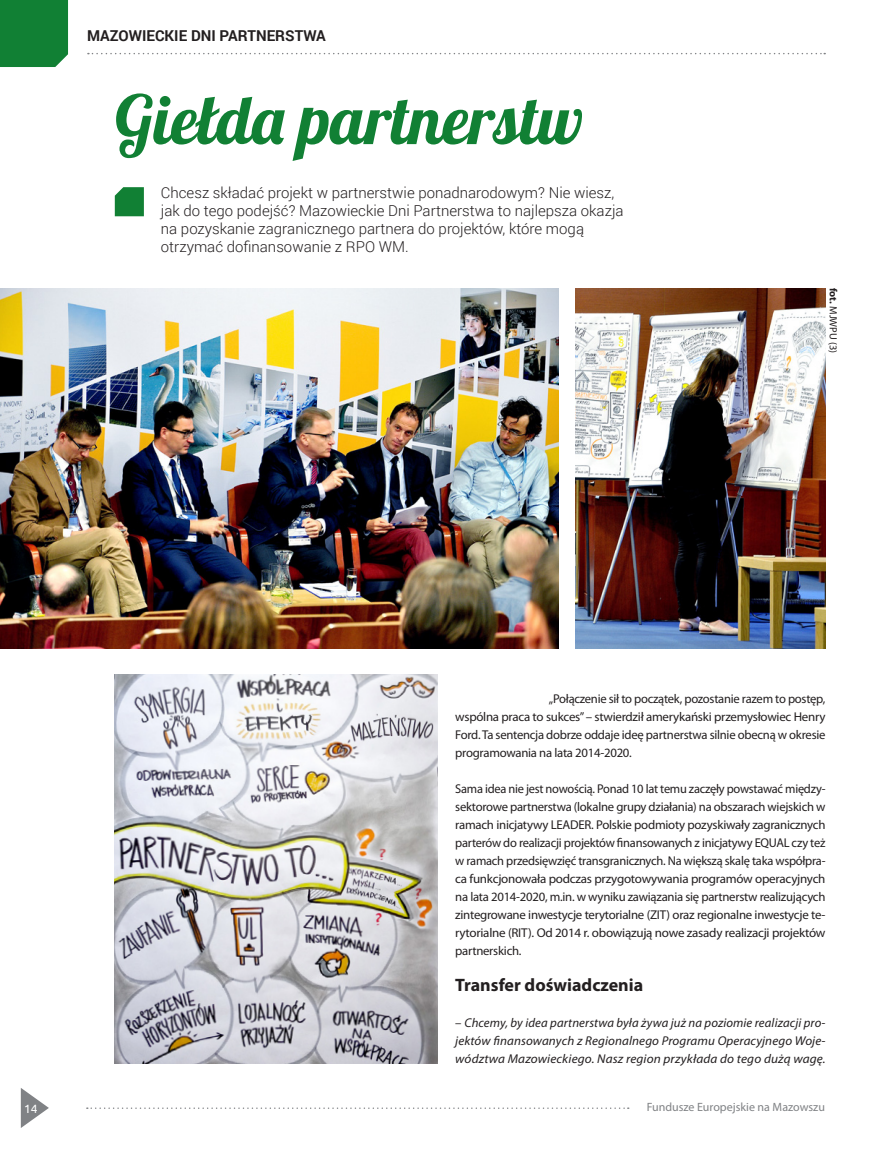
<style>
.page{position:relative;width:893px;height:1149px;background:#fff}
.page>*{position:absolute;margin:0;border:0;box-sizing:border-box;transform-origin:0 0}
.tytul-artykul{font:67.5px "Lobster 1.4";letter-spacing:.01em;color:#118034}
.srodtytul{font:700 18px "Myriad Pro";color:#231f20}
.lead{font:300 15px/18px "Roboto";color:#231f20}
.sekcja{font:700 15px "Roboto";color:#231f20}
.podstawowy{font:12.75px/18px "Myriad Pro";letter-spacing:-.02em;color:#231f20;text-align:justify}
.pierwszy_akapit{font:12.75px/18px "Myriad Pro";letter-spacing:-.02em;color:#231f20;text-align:justify}
.podstawowy-2{font:italic 12.75px/18px "Myriad Pro";letter-spacing:.01em;color:#231f20;text-align:justify}
.t1{font:12px "Myriad Pro";color:#808285}
.t2{font:12px "Ubuntu";color:#fff}
.okladka-nr-rok{font:10.5px "Myriad Pro";color:#231f20}
.s1{font-weight:700}
.s2{font-style:normal}
</style>
<div class="page">
<svg style="left:87px;top:1107px;width:542px;height:1px"></svg>
<svg style="left:21px;top:1088px;width:28px;height:39px"></svg>
<svg style="left:88px;top:53px;width:737px;height:1px"></svg>
<div style="left:0;top:0;width:68px;height:67px;background:#118034"></div>
<svg style="left:115px;top:187px;width:29px;height:29px"></svg>
<img style="left:0;top:288px;width:558px;height:360px">
<img style="left:575px;top:288px;width:250px;height:360px">
<img style="left:115px;top:674px;width:323px;height:389px">
<p class="sekcja" style="left:87px;top:26px;width:240px">MAZOWIECKIE DNI PARTNERSTWA</p>
<p class="tytul-artykul" style="left:115px;top:76px;width:470px">Giełda partnerstw</p>
<p class="lead" style="left:161px;top:183px;width:464px">Chcesz składać projekt w partnerstwie ponadnarodowym? Nie wiesz, jak do tego podejść? Mazowieckie Dni Partnerstwa to najlepsza okazja na pozyskanie zagranicznego partnera do projektów, które mogą otrzymać dofinansowanie z RPO WM.</p>
<p class="okladka-nr-rok" style="left:840px;top:288px;width:67px;rotate:90deg"><span class="s1">fot.</span> MJWPU (3)</p>
<p class="pierwszy_akapit" style="left:455px;top:689px;width:372px;text-indent:94px">„Połączenie sił to początek, pozostanie razem to postęp, wspólna praca to sukces” – stwierdził amerykański przemysłowiec Henry Ford. Ta sentencja dobrze oddaje ideę partnerstwa silnie obecną w okresie programowania na lata 2014-2020.</p>
<p class="podstawowy" style="left:455px;top:779px;width:372px">Sama idea nie jest nowością. Ponad 10 lat temu zaczęły powstawać między&shy;sektorowe partnerstwa (lokalne grupy działania) na obszarach wiejskich w ramach inicjatywy LEADER. Polskie podmioty pozyskiwały zagranicznych parterów do realizacji projektów finansowanych z inicjatywy EQUAL czy też w ramach przedsięwzięć transgranicznych. Na większą skalę taka współpra&shy;ca funkcjonowała podczas przygotowywania programów operacyjnych na lata 2014-2020, m.in. w wyniku zawiązania się partnerstw realizujących zintegrowane inwestycje terytorialne (ZIT) oraz regionalne inwestycje te&shy;rytorialne (RIT). Od 2014 r. obowiązują nowe zasady realizacji projektów partnerskich.</p>
<p class="srodtytul" style="left:455px;top:972px;width:190px">Transfer doświadczenia</p>
<p class="podstawowy-2" style="left:455px;top:1013px;width:372px"><span class="s2">–</span> Chcemy, by idea partnerstwa była żywa już na poziomie realizacji pro&shy;jektów finansowanych z Regionalnego Programu Operacyjnego Woje&shy;wództwa Mazowieckiego. Nasz region przykłada do tego dużą wagę.</p>
<p class="t2" style="left:24px;top:1100px;width:15px">14</p>
<p class="t1" style="left:647px;top:1099px;width:180px">Fundusze Europejskie na Mazowszu</p>
</div>
